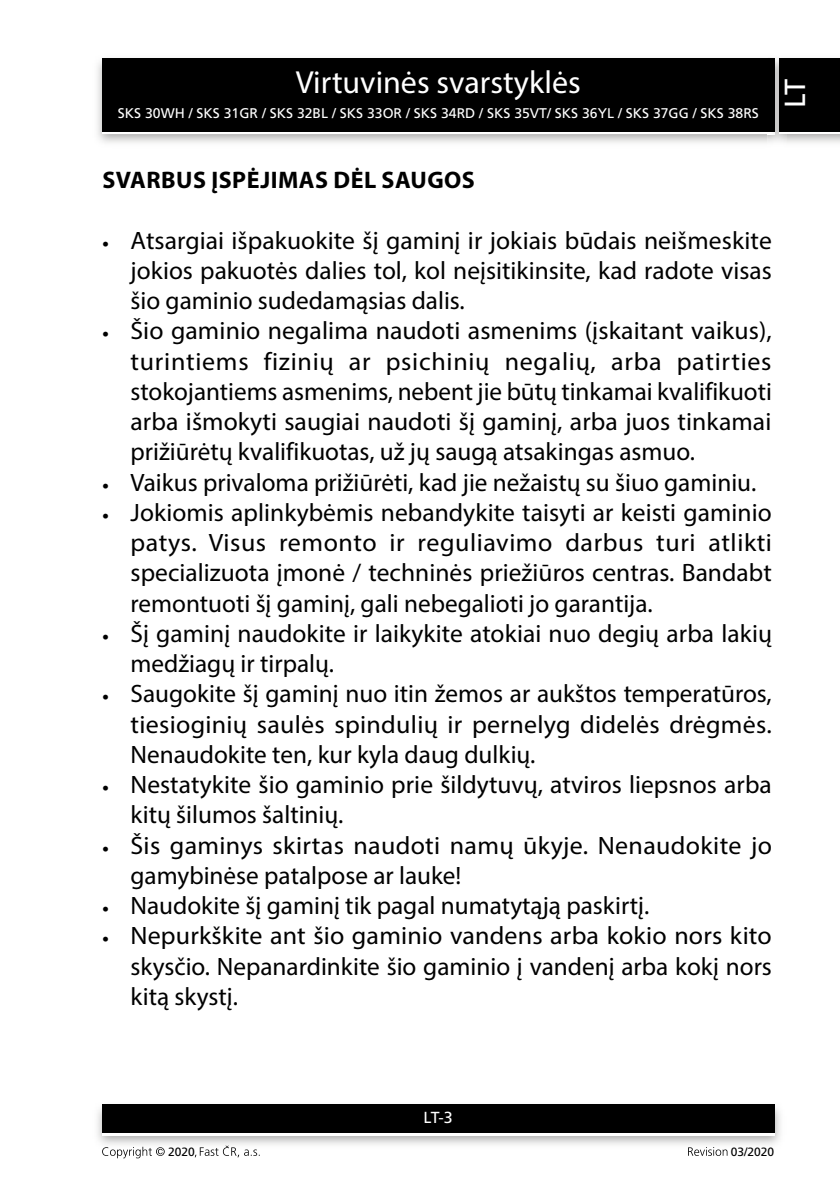
<style>
.page{position:relative;width:840px;height:1191px;background:#fff}
.page>*{position:absolute;margin:0;border:0;box-sizing:border-box;transform-origin:0 0}
.t1{font:32px "Myriad Pro";color:#fff}
.t2{font:29px "Frutiger LT Com";color:#fff}
.t3{font:25.2px/30.2px "Myriad Pro";color:#000;text-align:justify}
.t4{font:700 24px "Myriad Pro";letter-spacing:.02em;color:#000}
.t5{font:16px "Frutiger LT Com";color:#fff}
.t6{font:14px "Frutiger LT Com";color:#fff}
.t7{font:12px "Frutiger LT Com";color:#000}
.s1{font-family:"Frutiger LT Com";font-size:14px}
</style>
<div class="page">
<div style="left:102px;top:61px;width:672px;height:73px;background:linear-gradient(to right,#000,#000)"></div>
<div style="left:102px;top:58px;width:672px;height:73px;background:#000"></div>
<img style="left:97px;top:1104px;width:684px;height:41px">
<div style="left:102px;top:1107px;width:672px;height:28px;background:linear-gradient(to right,#fff,#fff)"></div>
<div style="left:102px;top:1104px;width:672px;height:28px;background:#000"></div>
<img style="left:767px;top:56px;width:18px;height:89px">
<svg style="left:767px;top:131px;width:7px;height:3px"></svg>
<img style="left:767px;top:58px;width:7px;height:3px">
<img style="left:767px;top:61px;width:7px;height:70px">
<div style="left:778px;top:61px;width:61px;height:73px;background:linear-gradient(to right,#000,#000)"></div>
<div style="left:778px;top:58px;width:61px;height:73px;background:#000"></div>
<svg style="left:102px;top:1146px;width:63px;height:12px"></svg>
<svg style="left:195px;top:1145px;width:64px;height:12px"></svg>
<svg style="left:688px;top:1147px;width:39px;height:8px"></svg>
<p class="t1" style="left:296px;top:62px;width:286px">Virtuvinės svarstyklės</p>
<p class="t6" style="left:118px;top:105px;width:642px">SKS 30WH / SKS 31GR / SKS 32BL / SKS 33OR / SKS 34RD / SKS 35VT/ SKS 36YL / SKS 37GG / SKS 38RS</p>
<p class="t2" style="left:777px;top:108px;width:31px;rotate:-90deg">LT</p>
<p class="t4" style="left:102px;top:164px;width:374px">SVARBUS ĮSPĖJIMAS DĖL SAUGOS</p>
<p class="t3" style="left:130px;top:225px;width:642px;text-indent:-28px"><span class="s1">•</span> Atsargiai išpakuokite šį gaminį ir jokiais būdais neišmeskite jokios pakuotės dalies tol, kol neįsitikinsite, kad radote visas šio gaminio sudedamąsias dalis.</p>
<p class="t3" style="left:130px;top:315px;width:642px;text-indent:-28px"><span class="s1">•</span> Šio gaminio negalima naudoti asmenims (įskaitant vaikus), turintiems fizinių ar psichinių negalių, arba patirties stokojantiems asmenims, nebent jie būtų tinkamai kvalifikuoti arba išmokyti saugiai naudoti šį gaminį, arba juos tinkamai prižiūrėtų kvalifikuotas, už jų saugą atsakingas asmuo.</p>
<p class="t3" style="left:102px;top:467px;width:655px"><span class="s1">•</span> Vaikus privaloma prižiūrėti, kad jie nežaistų su šiuo gaminiu.</p>
<p class="t3" style="left:130px;top:497px;width:642px;text-indent:-28px"><span class="s1">•</span> Jokiomis aplinkybėmis nebandykite taisyti ar keisti gaminio patys. Visus remonto ir reguliavimo darbus turi atlikti specializuota įmonė / techninės priežiūros centras. Bandabt remontuoti šį gaminį, gali nebegalioti jo garantija.</p>
<p class="t3" style="left:130px;top:618px;width:642px;text-indent:-28px"><span class="s1">•</span> Šį gaminį naudokite ir laikykite atokiai nuo degių arba lakių medžiagų ir tirpalų.</p>
<p class="t3" style="left:130px;top:678px;width:642px;text-indent:-28px"><span class="s1">•</span> Saugokite šį gaminį nuo itin žemos ar aukštos temperatūros, tiesioginių saulės spindulių ir pernelyg didelės drėgmės.<br>Nenaudokite ten, kur kyla daug dulkių.</p>
<p class="t3" style="left:130px;top:769px;width:642px;text-indent:-28px"><span class="s1">•</span> Nestatykite šio gaminio prie šildytuvų, atviros liepsnos arba kitų šilumos šaltinių.</p>
<p class="t3" style="left:130px;top:829px;width:642px;text-indent:-28px"><span class="s1">•</span> Šis gaminys skirtas naudoti namų ūkyje. Nenaudokite jo gamybinėse patalpose ar lauke!</p>
<p class="t3" style="left:102px;top:890px;width:548px"><span class="s1">•</span> Naudokite šį gaminį tik pagal numatytąją paskirtį.</p>
<p class="t3" style="left:130px;top:920px;width:642px;text-indent:-28px"><span class="s1">•</span> Nepurkškite ant šio gaminio vandens arba kokio nors kito skysčio. Nepanardinkite šio gaminio į vandenį arba kokį nors kitą skystį.</p>
<p class="t5" style="left:423px;top:1108px;width:31px">LT-3</p>
<p class="t7" style="left:168px;top:1144px;width:28px">2020</p>
<p class="t7" style="left:730px;top:1144px;width:45px">03/2020</p>
</div>
